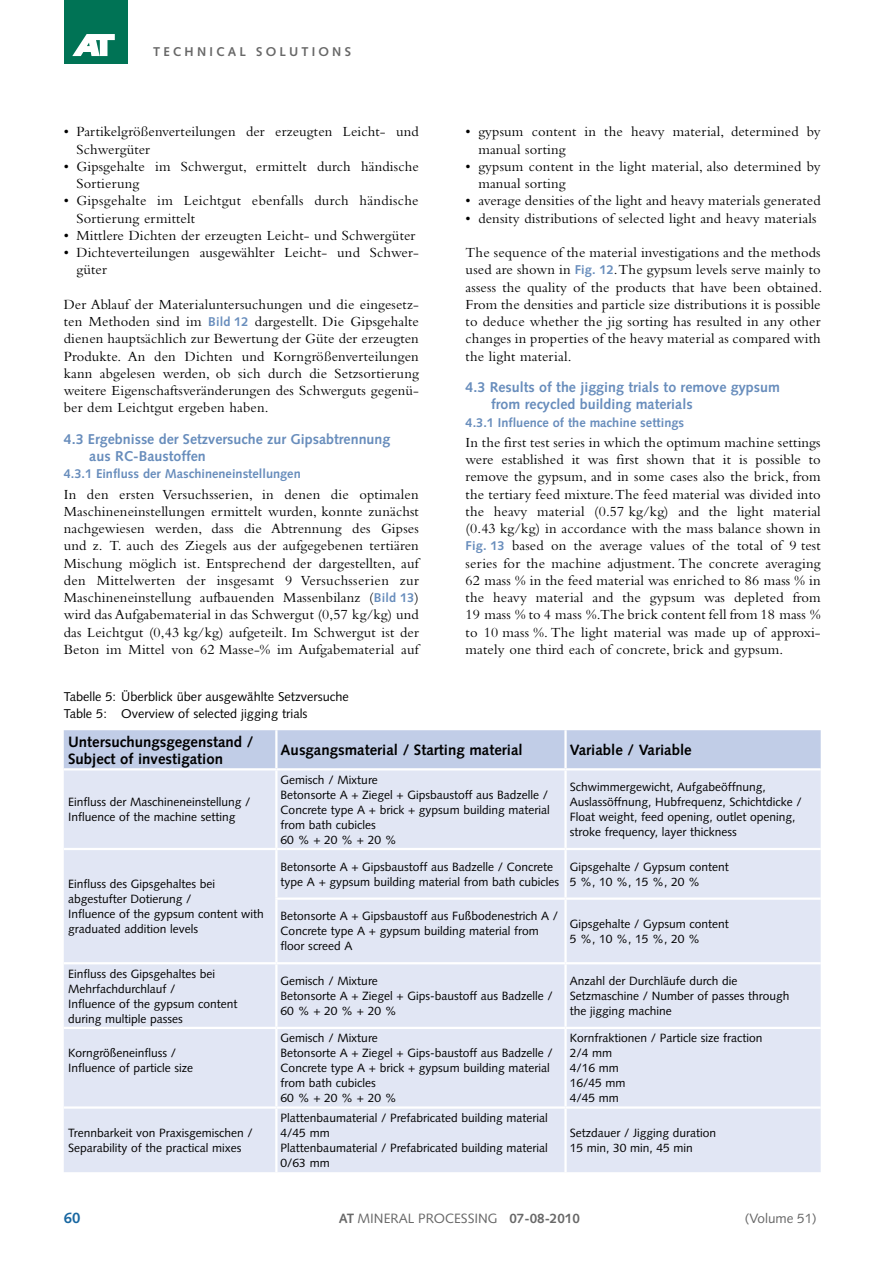
<style>
.page{position:relative;width:893px;height:1263px;background:#fff}
.page>*{position:absolute;margin:0;border:0;box-sizing:border-box;transform-origin:0 0}
.t1{font:700 15px/17.2px "Syntax LT Std";color:#000}
.t2{font:700 15px "Syntax LT Std";color:#1867a1}
.t3{font:14.55px/17.2px "Bembo Std";letter-spacing:.01em;color:#000}
.t4{font:700 14.25px/17.2px "Syntax LT Std";color:#688dbc}
.t5{font:13.5px "Syntax LT Std";color:#686868}
.t6{font:700 13.5px "Syntax LT Std";color:#686868}
.t7{font:12.75px/17.2px "Syntax LT Std";color:#000}
.t8{font:700 12.75px "Syntax LT Std";color:#688dbc}
.t9{font:700 12.75px "Syntax LT Std";letter-spacing:.25em;color:#686868}
.t10{font:12px/15px "Syntax LT Std";color:#000}
.s1{font-family:"Syntax LT Std";font-weight:700;font-size:12.75px;color:#688dbc}
.s2{font-weight:700}
</style>
<div class="page">
<div style="left:64px;top:0;width:64px;height:64px;background:#007355"></div>
<svg style="left:72px;top:34px;width:43px;height:22px"></svg>
<div style="left:64px;top:730px;width:757px;height:38px;background:#c1cde7"></div>
<div style="left:64px;top:770px;width:757px;height:402px;background:#e1e6f4"></div>
<hr style="left:275px;top:730px;width:3px;height:38px;background:#fff">
<hr style="left:564px;top:730px;width:3px;height:38px;background:#fff">
<hr style="left:275px;top:770px;width:3px;height:78px;background:#fff">
<hr style="left:564px;top:770px;width:3px;height:78px;background:#fff">
<hr style="left:64px;top:848px;width:212px;height:2px;background:#fff">
<hr style="left:276px;top:848px;width:290px;height:2px;background:#fff">
<hr style="left:275px;top:850px;width:3px;height:47px;background:#fff">
<hr style="left:566px;top:848px;width:255px;height:2px;background:#fff">
<hr style="left:564px;top:850px;width:3px;height:47px;background:#fff">
<hr style="left:275px;top:897px;width:291px;height:3px;background:#fff">
<hr style="left:275px;top:900px;width:3px;height:62px;background:#fff">
<hr style="left:566px;top:897px;width:255px;height:3px;background:#fff">
<hr style="left:564px;top:900px;width:3px;height:62px;background:#fff">
<hr style="left:64px;top:962px;width:212px;height:2px;background:#fff">
<hr style="left:276px;top:962px;width:290px;height:2px;background:#fff">
<hr style="left:275px;top:964px;width:3px;height:63px;background:#fff">
<hr style="left:566px;top:962px;width:255px;height:2px;background:#fff">
<hr style="left:564px;top:964px;width:3px;height:63px;background:#fff">
<hr style="left:64px;top:1027px;width:212px;height:2px;background:#fff">
<hr style="left:276px;top:1027px;width:290px;height:2px;background:#fff">
<hr style="left:275px;top:1029px;width:3px;height:77px;background:#fff">
<hr style="left:566px;top:1027px;width:255px;height:2px;background:#fff">
<hr style="left:564px;top:1029px;width:3px;height:77px;background:#fff">
<hr style="left:64px;top:1106px;width:212px;height:3px;background:#fff">
<hr style="left:276px;top:1106px;width:290px;height:3px;background:#fff">
<hr style="left:275px;top:1109px;width:3px;height:63px;background:#fff">
<hr style="left:566px;top:1106px;width:255px;height:3px;background:#fff">
<hr style="left:564px;top:1109px;width:3px;height:63px;background:#fff">
<p class="t9" style="left:153px;top:45px;width:199px">TECHNICAL SOLUTIONS</p>
<p class="t3" style="left:76px;top:123px;width:344px;text-indent:-13px">• Partikelgrößenverteilungen der erzeugten Leicht- und<br>Schwergüter</p>
<p class="t3" style="left:76px;top:157px;width:344px;text-indent:-13px">• Gipsgehalte im Schwergut, ermittelt durch händische<br>Sortierung</p>
<p class="t3" style="left:76px;top:192px;width:344px;text-indent:-13px">• Gipsgehalte im Leichtgut ebenfalls durch händische<br>Sortierung ermittelt</p>
<p class="t3" style="left:64px;top:226px;width:353px">• Mittlere Dichten der erzeugten Leicht- und Schwergüter</p>
<p class="t3" style="left:76px;top:244px;width:343px;text-indent:-13px">• Dichteverteilungen ausgewählter Leicht- und Schwer&shy;güter</p>
<p class="t3" style="left:64px;top:295px;width:357px;text-align:justify">Der Ablauf der Materialuntersuchungen und die eingesetz&shy;ten Methoden sind im <span class="s1">Bild 12</span> dargestellt. Die Gipsgehalte dienen hauptsächlich zur Bewertung der Güte der erzeugten Produkte. An den Dichten und Korn-größenverteilungen kann abgelesen werden, ob sich durch die Setzsortierung weitere Eigenschaftsveränderungen des Schwerguts gegenü&shy;ber dem Leichtgut ergeben haben.</p>
<p class="t4" style="left:89px;top:430px;width:303px;text-indent:-26px">4.3 Ergebnisse der Setzversuche zur Gipsabtrennung aus RC-Baustoffen</p>
<p class="t8" style="left:64px;top:467px;width:238px">4.3.1 Einfluss der Maschineneinstellungen</p>
<p class="t3" style="left:64px;top:485px;width:357px;text-align:justify">In den ersten Versuchsserien, in denen die optimalen Maschineneinstellungen ermittelt wurden, konnte zunächst nachgewiesen werden, dass die Abtrennung des Gipses und z. T. auch des Ziegels aus der aufgegebenen tertiären Mischung möglich ist. Entsprechend der dargestellten, auf den Mittelwerten der insgesamt 9 Versuchsserien zur Maschineneinstellung aufbauenden Massenbilanz (<span class="s1">Bild 13</span>) wird das Aufgabematerial in das Schwergut (0,57 kg/kg) und das Leichtgut (0,43 kg/kg) aufgeteilt. Im Schwergut ist der Beton im Mittel von 62 Masse-% im Aufgabematerial auf</p>
<p class="t3" style="left:478px;top:123px;width:344px;text-indent:-13px">• gypsum content in the heavy material, determined by manual sorting</p>
<p class="t3" style="left:478px;top:157px;width:344px;text-indent:-13px">• gypsum content in the light material, also determined by manual sorting</p>
<p class="t3" style="left:466px;top:192px;width:357px">• average densities of the light and heavy materials generated</p>
<p class="t3" style="left:466px;top:209px;width:352px">• density distributions of selected light and heavy materials</p>
<p class="t3" style="left:466px;top:244px;width:358px;text-align:justify">The sequence of the material investigations and the methods used are shown in <span class="s1">Fig. 12</span>. The gypsum levels serve mainly to assess the quality of the products that have been obtained.<br>From the densities and particle size distributions it is possible to deduce whether the jig sorting has resulted in any other changes in properties of the heavy material as compared with the light material.</p>
<p class="t4" style="left:491px;top:379px;width:290px;text-indent:-26px">4.3 Results of the jigging trials to remove gypsum from recycled building materials</p>
<p class="t8" style="left:466px;top:415px;width:220px">4.3.1 Influence of the machine settings</p>
<p class="t3" style="left:466px;top:433px;width:357px;text-align:justify">In the first test series in which the optimum machine settings were established it was first shown that it is possible to remove the gypsum, and in some cases also the brick, from the tertiary feed mixture. The feed material was divided into the heavy material (0.57 kg/kg) and the light material (0.43 kg/kg) in accordance with the mass balance shown in <span class="s1">Fig. 13</span> based on the average values of the total of 9 test series for the machine adjustment. The concrete averaging 62 mass % in the feed material was enriched to 86 mass % in the heavy material and the gypsum was depleted from 19 mass % to 4 mass %. The brick content fell from 18 mass % to 10 mass %. The light material was made up of approxi&shy;mately one third each of concrete, brick and gypsum.</p>
<p class="t7" style="left:64px;top:688px;width:287px">Tabelle 5: Überblick über ausgewählte Setzversuche<br>Table 5: Overview of selected jigging trials</p>
<p class="t1" style="left:68px;top:733px;width:187px">Untersuchungsgegenstand /<br>Subject of investigation</p>
<p class="t1" style="left:281px;top:742px;width:244px">Ausgangsmaterial / Starting material</p>
<p class="t1" style="left:570px;top:742px;width:123px">Variable / Variable</p>
<p class="t10" style="left:68px;top:794px;width:184px">Einfluss der Maschineneinstellung /<br>Influence of the machine setting</p>
<p class="t10" style="left:281px;top:772px;width:271px">Gemisch / Mixture<br>Betonsorte A + Ziegel + Gipsbaustoff aus Badzelle /<br>Concrete type A + brick + gypsum building material from bath cubicles<br>60 % + 20 % + 20 %</p>
<p class="t10" style="left:570px;top:779px;width:234px">Schwimmergewicht, Aufgabeöffnung, Auslassöffnung, Hubfrequenz, Schichtdicke / Float weight, feed opening, outlet opening, stroke frequency, layer thickness</p>
<p class="t10" style="left:68px;top:876px;width:197px">Einfluss des Gipsgehaltes bei abgestufter Dotierung /<br>Influence of the gypsum content with graduated addition levels</p>
<p class="t10" style="left:281px;top:859px;width:280px">Betonsorte A + Gipsbaustoff aus Badzelle / Concrete type A + gypsum building material from bath cubicles</p>
<p class="t10" style="left:570px;top:859px;width:161px">Gipsgehalte / Gypsum content<br>5 %, 10 %, 15 %, 20 %</p>
<p class="t10" style="left:281px;top:909px;width:279px">Betonsorte A + Gipsbaustoff aus Fußbodenestrich A /<br>Concrete type A + gypsum building material from floor screed A</p>
<p class="t10" style="left:570px;top:916px;width:161px">Gipsgehalte / Gypsum content<br>5 %, 10 %, 15 %, 20 %</p>
<p class="t10" style="left:68px;top:966px;width:171px">Einfluss des Gipsgehaltes bei<br>Mehrfachdurchlauf /<br>Influence of the gypsum content during multiple passes</p>
<p class="t10" style="left:281px;top:973px;width:274px">Gemisch / Mixture<br>Betonsorte A + Ziegel + Gips-baustoff aus Badzelle /<br>60 % + 20 % + 20 %</p>
<p class="t10" style="left:570px;top:973px;width:221px">Anzahl der Durchläufe durch die<br>Setzmaschine / Number of passes through the jigging machine</p>
<p class="t10" style="left:68px;top:1045px;width:127px">Korngrößeneinfluss /<br>Influence of particle size</p>
<p class="t10" style="left:281px;top:1030px;width:274px">Gemisch / Mixture<br>Betonsorte A + Ziegel + Gips-baustoff aus Badzelle /<br>Concrete type A + brick + gypsum building material from bath cubicles<br>60 % + 20 % + 20 %</p>
<p class="t10" style="left:570px;top:1030px;width:194px">Kornfraktionen / Particle size fraction<br>2/4 mm<br>4/16 mm<br>16/45 mm<br>4/45 mm</p>
<p class="t10" style="left:68px;top:1125px;width:186px">Trennbarkeit von Praxisgemischen /<br>Separability of the practical mixes</p>
<p class="t10" style="left:281px;top:1110px;width:269px">Plattenbaumaterial / Prefabricated building material<br>4/45 mm<br>Plattenbaumaterial / Prefabricated building material<br>0/63 mm</p>
<p class="t10" style="left:570px;top:1125px;width:148px">Setzdauer / Jigging duration<br>15 min, 30 min, 45 min</p>
<p class="t2" style="left:64px;top:1209px;width:18px">60</p>
<p class="t6" style="left:509px;top:1211px;width:72px">07-08-2010</p>
<p class="t5" style="left:339px;top:1210px;width:161px"><span class="s2">AT</span> MINERAL PROCESSING</p>
<p class="t5" style="left:745px;top:1210px;width:73px">(Volume 51)</p>
</div>
